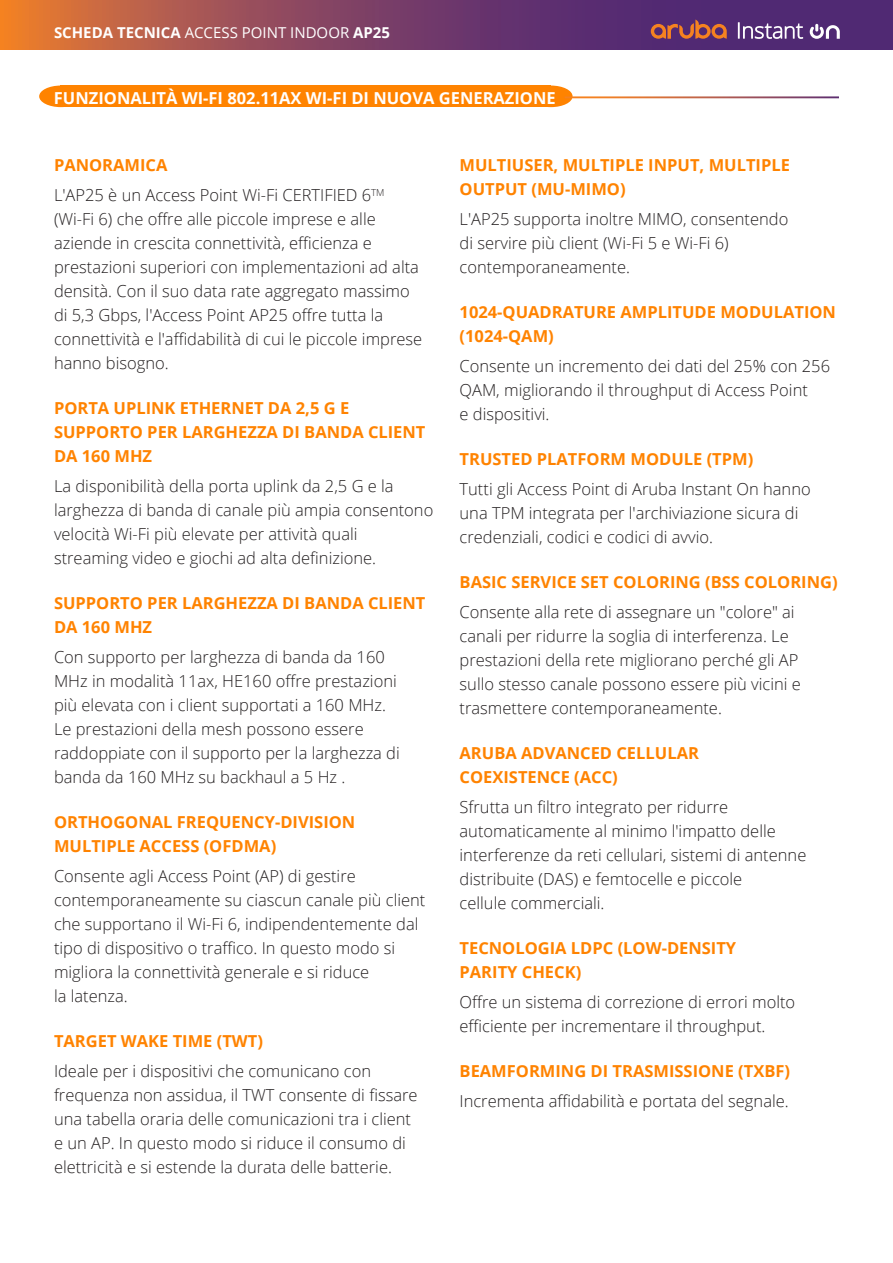
<style>
.page{position:relative;width:893px;height:1263px;background:#fff}
.page>*{position:absolute;margin:0;border:0;box-sizing:border-box;transform-origin:0 0}
.Body_Text_11_16_Open{font:300 16.5px/24px "Open Sans";color:#231f20}
.Body_Head_11_16_Oran{font:700 16.5px/24px "Open Sans";color:#ff8300}
.Body__Head_11_14_Bol{font:700 16.5px "Open Sans";color:#fff}
.t1{font:700 15px "Open Sans";color:#fff}
.s1{font-weight:400}
</style>
<div class="page">
<svg style="left:0;top:0;width:892px;height:49px;background:#824360"></svg>
<hr style="left:892px;top:0;width:1px;height:49px;background:#502973">
<svg style="left:651px;top:20px;width:76px;height:19px"></svg>
<svg style="left:810px;top:24px;width:30px;height:15px"></svg>
<svg style="left:738px;top:22px;width:65px;height:17px"></svg>
<div style="left:529px;top:86px;width:44px;height:21px;background:#ff8300;border-radius:50%"></div>
<div style="left:39px;top:86px;width:43px;height:21px;background:#ff8300;border-radius:50%"></div>
<div style="left:61px;top:86px;width:490px;height:21px;background:#ff8300"></div>
<hr style="left:565px;top:96px;width:274px;height:2px;background:#fff">
<p class="t1" style="left:54px;top:22px;width:338px">SCHEDA TECNICA <span class="s1">ACCESS POINT INDOOR</span> AP25</p>
<p class="Body__Head_11_14_Bol" style="left:54px;top:86px;width:503px">FUNZIONALITÀ WI-FI 802.11AX WI-FI DI NUOVA GENERAZIONE</p>
<p class="Body_Head_11_16_Oran" style="left:54px;top:152px;width:115px">PANORAMICA</p>
<p class="Body_Text_11_16_Open" style="left:54px;top:183px;width:370px">L'AP25 è un Access Point Wi-Fi CERTIFIED 6<sup>TM </sup>(Wi-Fi 6) che offre alle piccole imprese e alle aziende in crescita connettività, efficienza e prestazioni superiori con implementazioni ad alta densità. Con il suo data rate aggregato massimo di 5,3 Gbps, l'Access Point AP25 offre tutta la connettività e l'affidabilità di cui le piccole imprese hanno bisogno.</p>
<p class="Body_Head_11_16_Oran" style="left:54px;top:395px;width:373px">PORTA UPLINK ETHERNET DA 2,5 G E<br>SUPPORTO PER LARGHEZZA DI BANDA CLIENT<br>DA 160 MHZ</p>
<p class="Body_Text_11_16_Open" style="left:54px;top:474px;width:381px">La disponibilità della porta uplink da 2,5 G e la larghezza di banda di canale più ampia consentono velocità Wi-Fi più elevate per attività quali streaming video e giochi ad alta definizione.</p>
<p class="Body_Head_11_16_Oran" style="left:54px;top:590px;width:373px">SUPPORTO PER LARGHEZZA DI BANDA CLIENT<br>DA 160 MHZ</p>
<p class="Body_Text_11_16_Open" style="left:54px;top:645px;width:347px">Con supporto per larghezza di banda da 160<br>MHz in modalità 11ax, HE160 offre prestazioni più elevata con i client supportati a 160 MHz.<br>Le prestazioni della mesh possono essere raddoppiate con il supporto per la larghezza di banda da 160 MHz su backhaul a 5 Hz .</p>
<p class="Body_Head_11_16_Oran" style="left:54px;top:809px;width:303px">ORTHOGONAL FREQUENCY-DIVISION<br>MULTIPLE ACCESS (OFDMA)</p>
<p class="Body_Text_11_16_Open" style="left:54px;top:864px;width:373px">Consente agli Access Point (AP) di gestire contemporaneamente su ciascun canale più client che supportano il Wi-Fi 6, indipendentemente dal tipo di dispositivo o traffico. In questo modo si migliora la connettività generale e si riduce<br>la latenza.</p>
<p class="Body_Head_11_16_Oran" style="left:54px;top:1028px;width:211px">TARGET WAKE TIME (TWT)</p>
<p class="Body_Text_11_16_Open" style="left:54px;top:1059px;width:365px">Ideale per i dispositivi che comunicano con frequenza non assidua, il TWT consente di fissare una tabella oraria delle comunicazioni tra i client e un AP. In questo modo si riduce il consumo di elettricità e si estende la durata delle batterie.</p>
<p class="Body_Head_11_16_Oran" style="left:460px;top:152px;width:332px">MULTIUSER, MULTIPLE INPUT, MULTIPLE<br>OUTPUT (MU-MIMO)</p>
<p class="Body_Text_11_16_Open" style="left:460px;top:207px;width:330px">L'AP25 supporta inoltre MIMO, consentendo di servire più client (Wi-Fi 5 e Wi-Fi 6) contemporaneamente.</p>
<p class="Body_Head_11_16_Oran" style="left:460px;top:299px;width:378px">1024-QUADRATURE AMPLITUDE MODULATION (1024-QAM)</p>
<p class="Body_Text_11_16_Open" style="left:460px;top:354px;width:372px">Consente un incremento dei dati del 25% con 256<br>QAM, migliorando il throughput di Access Point<br>e dispositivi.</p>
<p class="Body_Head_11_16_Oran" style="left:460px;top:446px;width:295px">TRUSTED PLATFORM MODULE (TPM)</p>
<p class="Body_Text_11_16_Open" style="left:460px;top:477px;width:353px">Tutti gli Access Point di Aruba Instant On hanno una TPM integrata per l'archiviazione sicura di credenziali, codici e codici di avvio.</p>
<p class="Body_Head_11_16_Oran" style="left:460px;top:569px;width:380px">BASIC SERVICE SET COLORING (BSS COLORING)</p>
<p class="Body_Text_11_16_Open" style="left:460px;top:600px;width:343px">Consente alla rete di assegnare un "colore" ai canali per ridurre la soglia di interferenza. Le prestazioni della rete migliorano perché gli AP sullo stesso canale possono essere più vicini e trasmettere contemporaneamente.</p>
<p class="Body_Head_11_16_Oran" style="left:460px;top:740px;width:241px">ARUBA ADVANCED CELLULAR<br>COEXISTENCE (ACC)</p>
<p class="Body_Text_11_16_Open" style="left:460px;top:795px;width:348px">Sfrutta un filtro integrato per ridurre automaticamente al minimo l'impatto delle interferenze da reti cellulari, sistemi di antenne distribuite (DAS) e femtocelle e piccole<br>cellule commerciali.</p>
<p class="Body_Head_11_16_Oran" style="left:460px;top:935px;width:278px">TECNOLOGIA LDPC (LOW-DENSITY<br>PARITY CHECK)</p>
<p class="Body_Text_11_16_Open" style="left:460px;top:990px;width:337px">Offre un sistema di correzione di errori molto efficiente per incrementare il throughput.</p>
<p class="Body_Head_11_16_Oran" style="left:460px;top:1058px;width:332px">BEAMFORMING DI TRASMISSIONE (TXBF)</p>
<p class="Body_Text_11_16_Open" style="left:460px;top:1089px;width:331px">Incrementa affidabilità e portata del segnale.</p>
</div>
